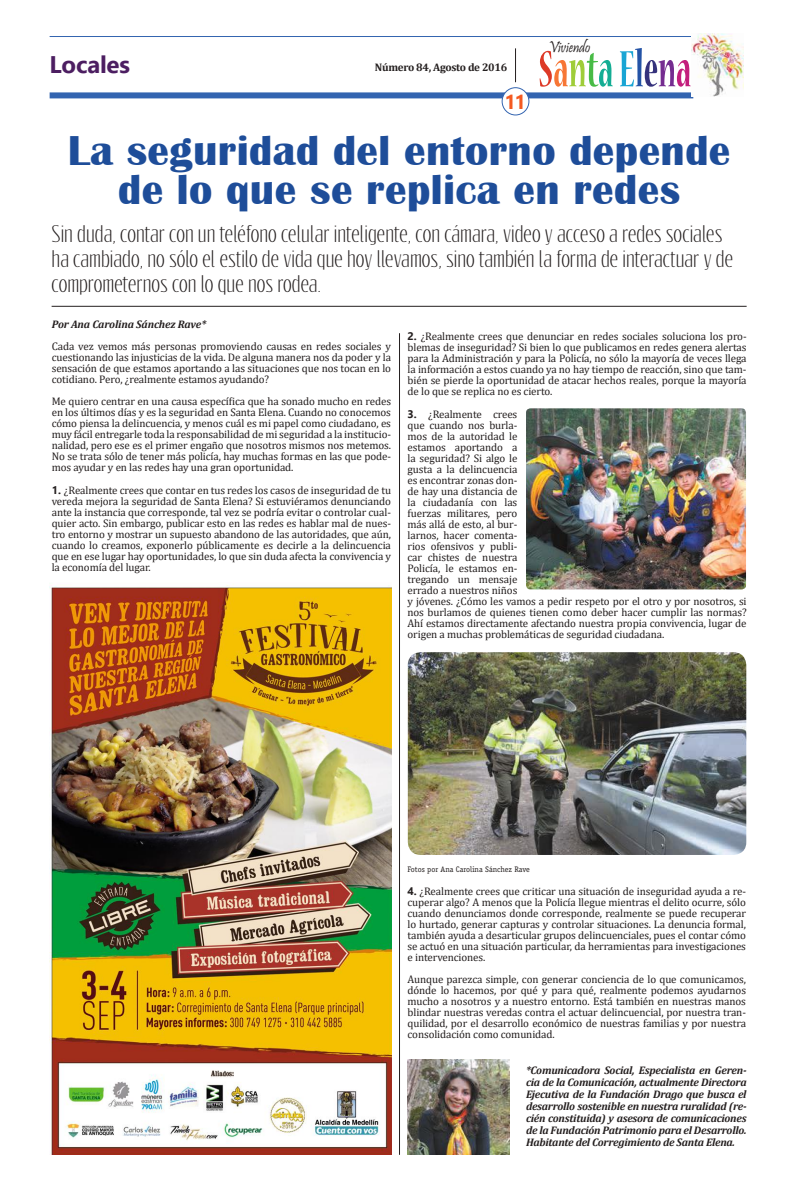
<style>
.page{position:relative;width:794px;height:1191px;background:#fff}
.page>*{position:absolute;margin:0;border:0;box-sizing:border-box;transform-origin:0 0}
.t1{font:700 43px/39px "Britannic";letter-spacing:.01em;color:#1e4d99;text-align:center}
.t2{font:700 24px "Ebrima";letter-spacing:-.01em;color:#4c1e61}
.t3{font:21px/25px "Reswysokr";color:#241f1f}
.t4{font:700 20px "Ebrima";color:#f45a21}
.t5{font:16.3px "Pristina";color:#241f1f;scale:.9 1}
.t6{font:11px/11px "Cambria";letter-spacing:-.01em;color:#241f1f;text-align:justify}
.t7{font:italic 700 11px/12px "Cambria";letter-spacing:-.02em;color:#241f1f;text-align:justify}
.t8{font:700 11px "Cambria";letter-spacing:-.025em;color:#241f1f}
.t9{font:8px "Officina Serif Std";color:#241f1f}
.s1{font-family:"Ebrima";font-weight:700}
</style>
<div class="page">
<div style="left:50px;top:92px;width:643px;height:6px;background:#3364b0"></div>
<hr style="left:515px;top:48px;width:1px;height:34px;background:#241f1f">
<hr style="left:50px;top:36px;width:643px;height:1px;background:#3364b0">
<div style="left:502px;top:88px;width:27px;height:27px;background:#fff;border-radius:50%"></div>
<div style="left:501px;top:87px;width:28px;height:28px;border:1px solid #3364b0;border-radius:50%"></div>
<img style="left:691px;top:33px;width:52px;height:64px">
<svg style="left:539px;top:51px;width:73px;height:36px"></svg>
<svg style="left:620px;top:48px;width:70px;height:39px"></svg>
<hr style="left:52px;top:306px;width:694px;height:1px;background:#241f1f">
<img style="left:407px;top:1059px;width:102px;height:96px">
<img style="left:408px;top:652px;width:338px;height:203px">
<img style="left:526px;top:408px;width:220px;height:181px">
<hr style="left:399px;top:333px;width:1px;height:821px;background:#241f1f">
<img style="left:50px;top:585px;width:341px;height:570px">
<h2 class="t2" style="left:50px;top:47px;width:82px">Locales</h2>
<p class="t8" style="left:375px;top:59px;width:134px">Número 84, Agosto de 2016</p>
<h3 class="t4" style="left:504px;top:87px;width:23px">11</h3>
<h3 class="t5" style="left:548px;top:38px;width:48px">Viviendo</h3>
<h1 class="t1" style="left:68px;top:131px;width:664px">La seguridad del entorno depende de lo que se replica en redes</h1>
<h3 class="t3" style="left:52px;top:221px;width:683px">Sin duda, contar con un teléfono celular inteligente, con cámara, video y acceso a redes sociales ha cambiado, no sólo el estilo de vida que hoy llevamos, sino también la forma de interactuar y de comprometernos con lo que nos rodea.</h3>
<p class="t7" style="left:52px;top:317px;width:156px">Por Ana Carolina Sánchez Rave*</p>
<p class="t6" style="left:52px;top:340px;width:341px">Cada vez vemos más personas promoviendo causas en redes sociales y cuestionando las injusticias de la vida. De alguna manera nos da poder y la sensación de que estamos aportando a las situaciones que nos tocan en lo cotidiano. Pero, ¿realmente estamos ayudando?</p>
<p class="t6" style="left:52px;top:395px;width:341px">Me quiero centrar en una causa específica que ha sonado mucho en redes en los últimos días y es la seguridad en Santa Elena. Cuando no conocemos cómo piensa la delincuencia, y menos cuál es mi papel como ciudadano, es muy fácil entregarle toda la responsabilidad de mi seguridad a la institucio&shy;nalidad, pero ese es el primer engaño que nosotros mismos nos metemos.<br>No se trata sólo de tener más policía, hay muchas formas en las que pode&shy;mos ayudar y en las redes hay una gran oportunidad.</p>
<p class="t6" style="left:52px;top:484px;width:341px"><span class="s1">1.</span> ¿Realmente crees que contar en tus redes los casos de inseguridad de tu vereda mejora la seguridad de Santa Elena? Si estuviéramos denunciando ante la instancia que corresponde, tal vez se podría evitar o controlar cual&shy;quier acto. Sin embargo, publicar esto en las redes es hablar mal de nues&shy;tro entorno y mostrar un supuesto abandono de las autoridades, que aún, cuando lo creamos, exponerlo públicamente es decirle a la delincuencia que en ese lugar hay oportunidades, lo que sin duda afecta la convivencia y la economía del lugar.</p>
<p class="t6" style="left:407px;top:330px;width:340px"><span class="s1">2.</span> ¿Realmente crees que denunciar en redes sociales soluciona los pro&shy;blemas de inseguridad? Si bien lo que publicamos en redes genera alertas para la Administración y para la Policía, no sólo la mayoría de veces llega la información a estos cuando ya no hay tiempo de reacción, sino que tam&shy;bién se pierde la oportunidad de atacar hechos reales, porque la mayoría de lo que se replica no es cierto.</p>
<p class="t6" style="left:407px;top:408px;width:340px;text-align:left"><span class="s1">3.</span> ¿Realmente crees<br>que cuando nos burla-<br>mos de la autoridad le<br>estamos aportando a<br>la seguridad? Si algo le<br>gusta a la delincuencia<br>es encontrar zonas don-<br>de hay una distancia de<br>la ciudadanía con las<br>fuerzas militares, pero<br>más allá de esto, al bur-<br>larnos, hacer comenta-<br>rios ofensivos y publi-<br>car chistes de nuestra<br>Policía, le estamos en-<br>tregando un mensaje<br>errado a nuestros niños<br>y jóvenes. ¿Cómo les vamos a pedir respeto por el otro y por nosotros, si nos burlamos de quienes tienen como deber hacer cumplir las normas?<br>Ahí estamos directamente afectando nuestra propia convivencia, lugar de origen a muchas problemáticas de seguridad ciudadana.</p>
<p class="t9" style="left:407px;top:864px;width:124px">Fotos por Ana Carolina Sánchez Rave</p>
<p class="t6" style="left:407px;top:885px;width:340px"><span class="s1">4.</span> ¿Realmente crees que criticar una situación de inseguridad ayuda a re&shy;cuperar algo? A menos que la Policía llegue mientras el delito ocurre, sólo cuando denunciamos donde corresponde, realmente se puede recuperar lo hurtado, generar capturas y controlar situaciones. La denuncia formal, también ayuda a desarticular grupos delincuenciales, pues el contar cómo se actuó en una situación particular, da herramientas para investigaciones e intervenciones.</p>
<p class="t6" style="left:407px;top:973px;width:340px">Aunque parezca simple, con generar conciencia de lo que comunicamos, dónde lo hacemos, por qué y para qué, realmente podemos ayudarnos mucho a nosotros y a nuestro entorno. Está también en nuestras manos blindar nuestras veredas contra el actuar delincuencial, por nuestra tran&shy;quilidad, por el desarrollo económico de nuestras familias y por nuestra consolidación como comunidad.</p>
<p class="t7" style="left:526px;top:1064px;width:222px">*Comunicadora Social, Especialista en Geren&shy;cia de la Comunicación, actualmente Directora Ejecutiva de la Fundación Drago que busca el desarrollo sostenible en nuestra ruralidad (re&shy;cién constituida) y asesora de comunicaciones de la Fundación Patrimonio para el Desarrollo.<br>Habitante del Corregimiento de Santa Elena.</p>
</div>
